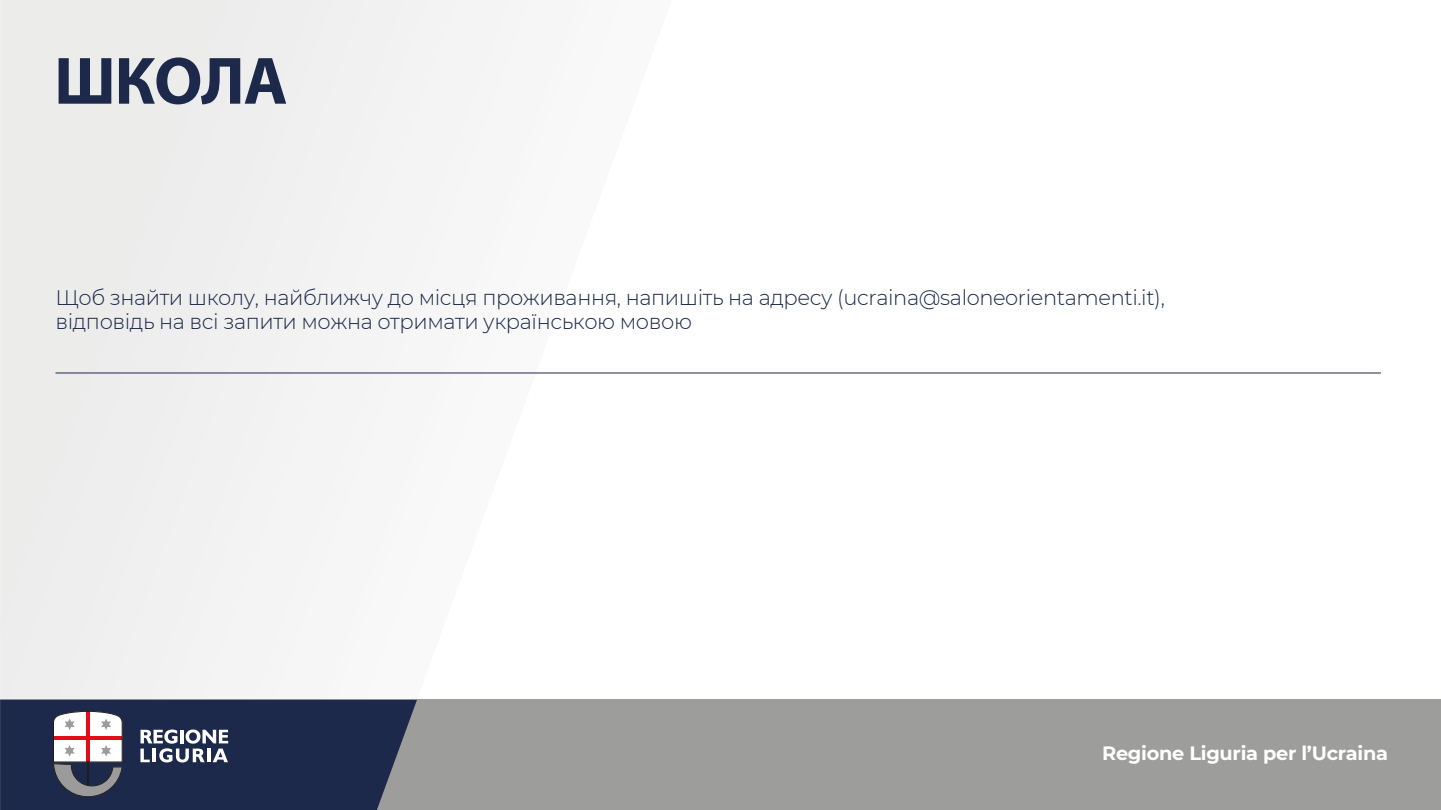
<style>
.page{position:relative;width:1441px;height:810px;background:#fff}
.page>*{position:absolute;margin:0;border:0;box-sizing:border-box;transform-origin:0 0}
.t1{font:700 67.5px "Myriad Pro";letter-spacing:-.02em;color:#1d294b}
.t2{font:300 21px/24px "Montserrat";letter-spacing:-.02em;color:#1d294b}
.t3{font:700 19.35px "Montserrat";letter-spacing:-.015em;color:#fff}
</style>
<div class="page">
<div style="left:0;top:700px;width:1440px;height:110px;background:#9d9d9c"></div>
<svg style="left:0;top:700px;width:417px;height:110px;background:#3a425e"></svg>
<h1 class="t1" style="left:54px;top:37px;width:235px">ШКОЛА</h1>
<p class="t2" style="left:55px;top:285px;width:1110px">Щоб знайти школу, найближчу до місця проживання, напишіть на адресу (ucraina@saloneorientamenti.it), відповідь на всі запити можна отримати українською мовою</p>
<p class="t3" style="left:1101px;top:739px;width:287px">Regione Liguria per l’Ucraina</p>
</div>
